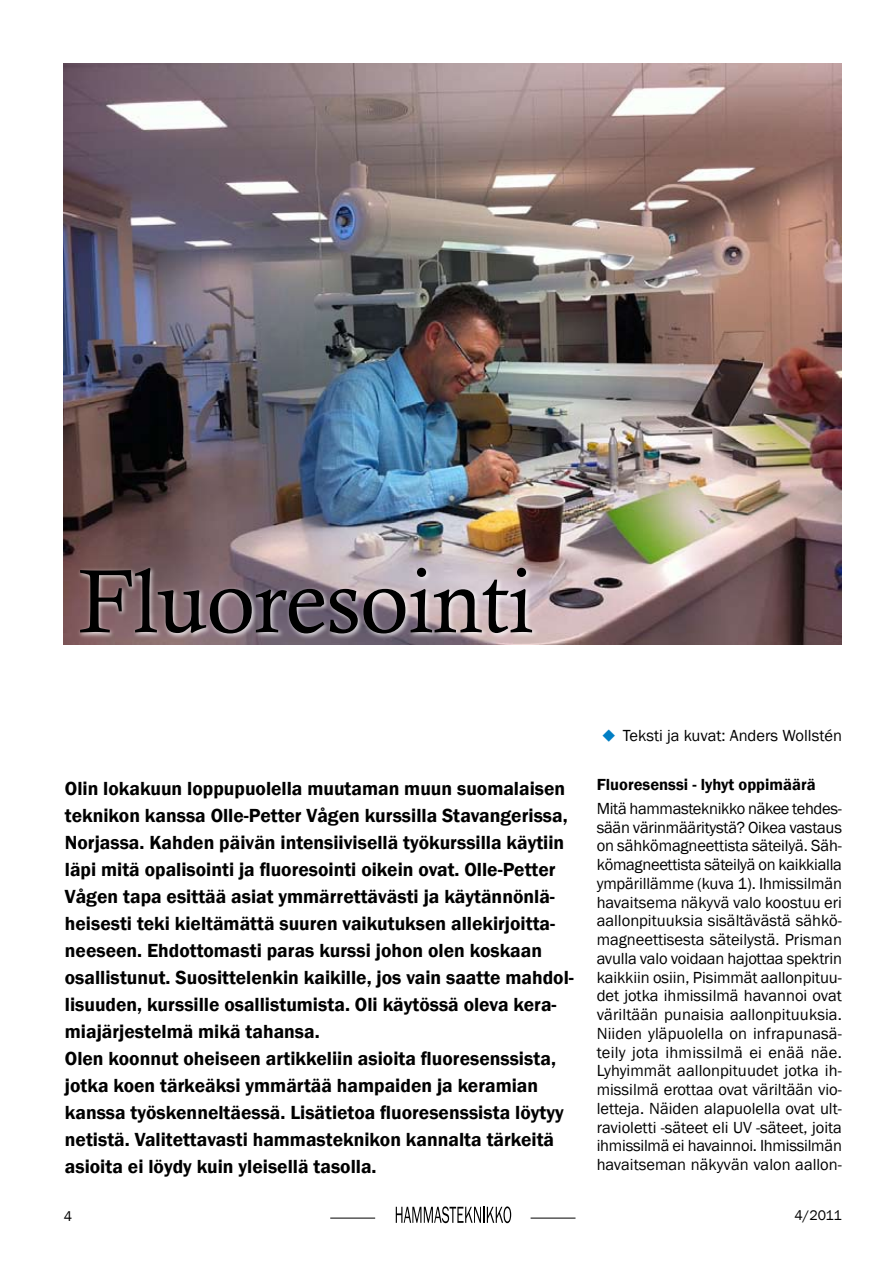
<style>
.page{position:relative;width:893px;height:1263px;background:#fff}
.page>*{position:absolute;margin:0;border:0;box-sizing:border-box;transform-origin:0 0}
.t1{font:90px "Calisto";letter-spacing:-.01em;color:#000}
.t2{font:600 19.5px/27px "Franklin Gothic";color:#000}
.t3{font:16.5px/18.8px "Franklin Gothic";color:#000;text-align:justify}
.t4{font:600 16.5px "Franklin Gothic";color:#000}
.t5{font:14.25px "Franklin Gothic";color:#000}
.s1{color:#007ec4}
</style>
<div class="page">
<svg style="left:396px;top:1206px;width:115px;height:17px"></svg>
<img style="left:64px;top:64px;width:777px;height:581px">
<div style="left:77px;top:564px;width:463px;height:77px;background:#fff;opacity:.76"></div>
<hr style="left:330px;top:1218px;width:45px;height:1px;background:#000">
<hr style="left:531px;top:1218px;width:44px;height:1px;background:#000">
<h1 class="t1" style="left:78px;top:549px;width:457px">Fluoresointi</h1>
<p class="t3" style="left:601px;top:727px;width:242px"><span class="s1">◆</span> Teksti ja kuvat: Anders Wollstén</p>
<p class="t2" style="left:65px;top:775px;width:510px">Olin lokakuun loppupuolella muutaman muun suomalaisen teknikon kanssa Olle-Petter Vågen kurssilla Stavangerissa, Norjassa. Kahden päivän intensiivisellä työkurssilla käytiin läpi mitä opalisointi ja fluoresointi oikein ovat. Olle-Petter Vågen tapa esittää asiat ymmärrettävästi ja käytännönlä&shy;heisesti teki kieltämättä suuren vaikutuksen allekirjoitta&shy;neeseen. Ehdottomasti paras kurssi johon olen koskaan osallistunut. Suosittelenkin kaikille, jos vain saatte mahdol&shy;lisuuden, kurssille osallistumista. Oli käytössä oleva kera&shy;miajärjestelmä mikä tahansa.<br>Olen koonnut oheiseen artikkeliin asioita fluoresenssista, jotka koen tärkeäksi ymmärtää hampaiden ja keramian kanssa työskenneltäessä. Lisätietoa fluoresenssista löytyy netistä. Valitettavasti hammasteknikon kannalta tärkeitä asioita ei löydy kuin yleisellä tasolla.</p>
<p class="t4" style="left:597px;top:774px;width:220px">Fluoresenssi - lyhyt oppimäärä</p>
<p class="t3" style="left:597px;top:799px;width:247px">Mitä hammasteknikko näkee tehdes&shy;sään värinmääritystä? Oikea vastaus on sähkömagneettista säteilyä. Säh&shy;kömagneettista säteilyä on kaikkialla ympärillämme (kuva 1). Ihmissilmän havaitsema näkyvä valo koostuu eri aallonpituuksia sisältävästä sähkö&shy;magneettisesta säteilystä. Prisman avulla valo voidaan hajottaa spektrin kaikkiin osiin, Pisimmät aallonpituu&shy;det jotka ihmissilmä havannoi ovat väriltään punaisia aallonpituuksia.<br>Niiden yläpuolella on infrapunasä&shy;teily jota ihmissilmä ei enää näe.<br>Lyhyimmät aallonpituudet jotka ih&shy;missilmä erottaa ovat väriltään vio&shy;letteja. Näiden alapuolella ovat ult&shy;ravioletti -säteet eli UV -säteet, joita ihmissilmä ei havainnoi. Ihmissilmän havaitseman näkyvän valon aallon-</p>
<p class="t5" style="left:794px;top:1206px;width:49px">4/2011</p>
</div>
